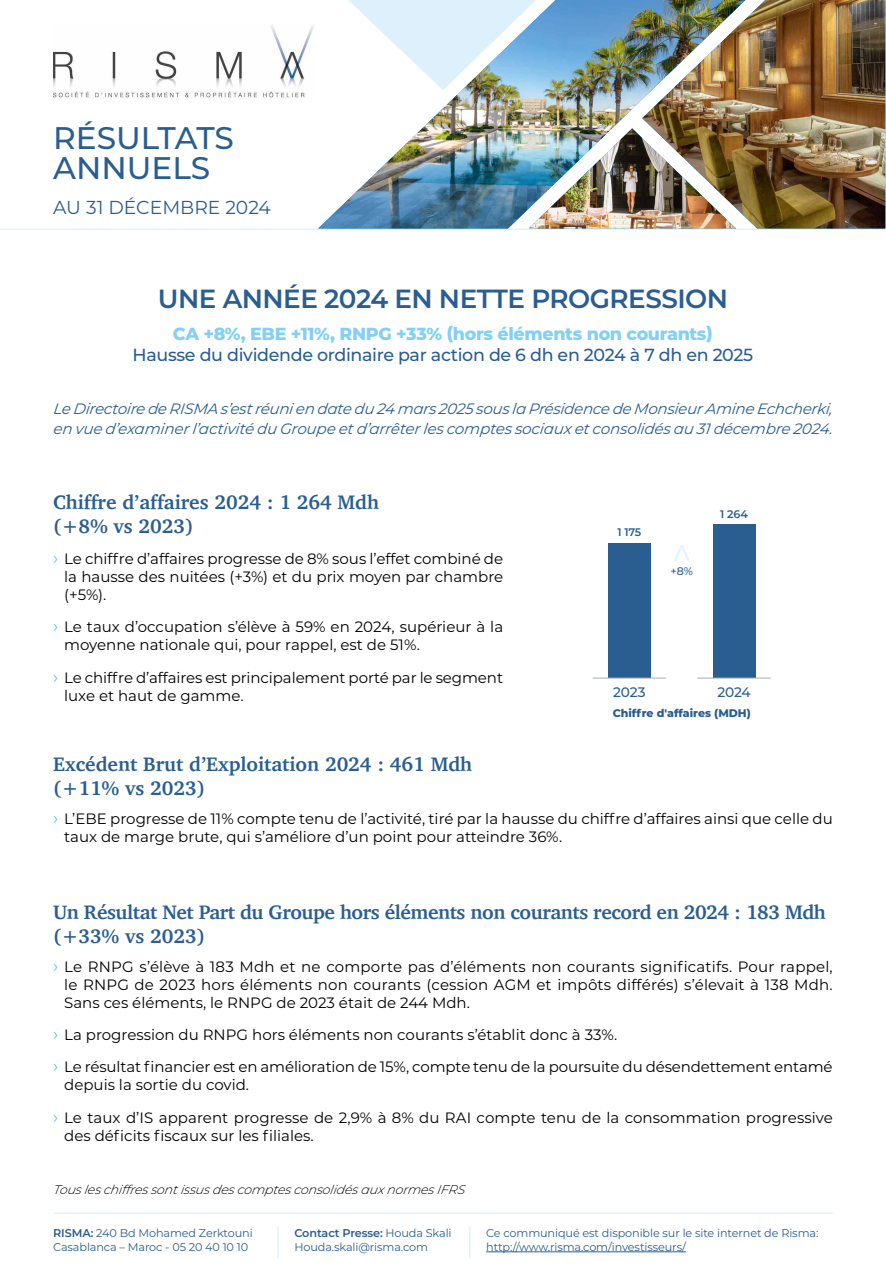
<style>
.page{position:relative;width:886px;height:1276px;background:#fff}
.page>*{position:absolute;margin:0;border:0;box-sizing:border-box;transform-origin:0 0}
.t1{font:500 31.25px/30px "Montserrat";color:#2a5e90}
.t2{font:600 26.25px "Montserrat";letter-spacing:-.02em;color:#2a5e90}
.t3{font:700 20px/24px "Charter";color:#2a5e90}
.t4{font:700 20px/24px "Charter";letter-spacing:-.02em;color:#2a5e90}
.t5{font:18.75px "Montserrat";color:#2a5e90}
.t6{font:500 17.5px "Montserrat";letter-spacing:-.02em;color:#2a5e90}
.t7{font:800 17.5px "Montserrat";letter-spacing:-.02em;color:#83d0f5}
.t8{font:15px/18px "Montserrat";color:#000}
.t9{font:italic 100 15px/20px "Montserrat";letter-spacing:-.01em;color:#2a5e90}
.t10{font:500 13.75px "Montserrat";letter-spacing:-.015em;color:#2a5e90}
.t11{font:italic 100 12.5px "Montserrat";letter-spacing:-.01em;color:#000}
.t12{font:11.25px/13.5px "Montserrat";letter-spacing:-.01em;color:#2a5e90}
.t13{font:800 11px "Montserrat";color:#2a5e90}
.t14{font:600 11px "Montserrat";letter-spacing:-.01em;color:#2a5e90}
.t15{font:500 11px "Montserrat";color:#2a5e90}
.s1{font-size:17.5px;color:#5bc5f2}
.s2{font-weight:600}
</style>
<div class="page">
<img style="left:53px;top:25px;width:261px;height:73px">
<hr style="left:0;top:228px;width:886px;height:2px;background:#c9e8fa">
<hr style="left:486px;top:1251px;width:200px;height:1px;background:#2a5e90">
<hr style="left:277px;top:1226px;width:2px;height:31px;background:#c9e8fa">
<hr style="left:469px;top:1226px;width:1px;height:31px;background:#c9e8fa">
<hr style="left:53px;top:1212px;width:780px;height:2px;background:#c9e8fa">
<img style="left:318px;top:0;width:324px;height:228px">
<img style="left:642px;top:0;width:243px;height:228px">
<img style="left:528px;top:128px;width:208px;height:100px">
<svg style="left:348px;top:0;width:188px;height:90px"></svg>
<svg style="left:674px;top:545px;width:16px;height:16px"></svg>
<div style="left:608px;top:543px;width:43px;height:135px;background:#2a5e90"></div>
<hr style="left:593px;top:678px;width:73px;height:1px;background:#a5aeb4">
<div style="left:713px;top:525px;width:42px;height:153px;background:#2a5e90"></div>
<hr style="left:697px;top:678px;width:74px;height:1px;background:#a5aeb4">
<h1 class="t1" style="left:53px;top:122px;width:182px">RÉSULTATS<br>ANNUELS</h1>
<p class="t5" style="left:53px;top:194px;width:219px">AU 31 DÉCEMBRE 2024</p>
<h2 class="t2" style="left:158px;top:281px;width:571px">UNE ANNÉE 2024 EN NETTE PROGRESSION</h2>
<p class="t7" style="left:173px;top:321px;width:541px">CA +8%, EBE +11%, RNPG +33% (hors éléments non courants)</p>
<p class="t6" style="left:133px;top:342px;width:622px">Hausse du dividende ordinaire par action de 6 dh en 2024 à 7 dh en 2025</p>
<p class="t9" style="left:53px;top:398px;width:783px">Le Directoire de RISMA s’est réunien date du 24 mars 2025 sous la Présidence de Monsieur A mine Echcherki, en vue d’examiner l’activité du Groupe et d’arrêter les comptes sociaux et consolidés au 31 décembre 2024.</p>
<h3 class="t3" style="left:53px;top:490px;width:327px">Chiffre d’affaires 2024 : 1 264 Mdh (+8% vs 2023)</h3>
<p class="t8" style="left:64px;top:549px;width:441px;text-align:justify;text-indent:-11px"><span class="s1">›</span> Le chiffre d’affaires progresse de 8% sous l’effet combiné de la hausse des nuitées (+3%) et du prix moyen par chambre (+5%).</p>
<p class="t8" style="left:64px;top:617px;width:440px;text-indent:-11px"><span class="s1">›</span> Le taux d’occupation s’élève à 59% en 2024, supérieur à la moyenne nationale qui, pour rappel, est de 51%.</p>
<p class="t8" style="left:64px;top:667px;width:440px;text-indent:-11px"><span class="s1">›</span> Le chiffre d’affaires est principalement porté par le segment luxe et haut de gamme.</p>
<p class="t14" style="left:617px;top:525px;width:25px">1 175</p>
<p class="t15" style="left:670px;top:564px;width:24px">+8%</p>
<p class="t14" style="left:720px;top:507px;width:29px">1 264</p>
<p class="t10" style="left:613px;top:682px;width:34px">2023</p>
<p class="t10" style="left:717px;top:682px;width:35px">2024</p>
<p class="t13" style="left:613px;top:705px;width:140px">Chiffre d'affaires (MDH)</p>
<h3 class="t3" style="left:53px;top:752px;width:420px">Excédent Brut d’Exploitation 2024 : 461 Mdh (+11% vs 2023)</h3>
<p class="t8" style="left:64px;top:809px;width:770px;text-indent:-11px"><span class="s1">›</span> L’EBE progresse de 11% compte tenu de l’activité, tiré par la hausse du chiffre d’affaires ainsi que celle du taux de marge brute, qui s’améliore d’un point pour atteindre 36%.</p>
<h3 class="t4" style="left:53px;top:900px;width:774px">Un Résultat Net Part du Groupe hors éléments non courants record en 2024 : 183 Mdh (+33% vs 2023)</h3>
<p class="t8" style="left:64px;top:957px;width:770px;text-align:justify;text-indent:-11px"><span class="s1">›</span> Le RNPG s’élève à 183 Mdh et ne comporte pas d’éléments non courants significatifs. Pour rappel, le RNPG de 2023 hors éléments non courants (cession AGM et impôts différés) s’élevait à 138 Mdh.<br>Sans ces éléments, le RNPG de 2023 était de 244 Mdh.</p>
<p class="t8" style="left:53px;top:1018px;width:781px;line-height:32.1px"><span class="s1">›</span> La progression du RNPG hors éléments non courants s’établit donc à 33%.<br><span class="s1">›</span> Le résultat financier est en amélioration de 15%, compte tenu de la poursuite du désendettement entamé</p>
<p class="t8" style="left:53px;top:1068px;width:781px;line-height:32.1px;text-indent:11px">depuis la sortie du covid.<br><span class="s1">›</span> Le taux d’IS apparent progresse de 2,9% à 8% du RAI compte tenu de la consommation progressive</p>
<p class="t8" style="left:64px;top:1125px;width:251px">des déficits fiscaux sur les filiales.</p>
<p class="t11" style="left:53px;top:1181px;width:416px">Tous les chiffres sontissus des comptes consolidés aux normes IFRS</p>
<p class="t12" style="left:53px;top:1226px;width:201px"><span class="s2">RISMA:</span> 240 Bd Mohamed Zerktouni<br>Casablanca – Maroc - 05 20 40 10 10</p>
<p class="t12" style="left:294px;top:1226px;width:159px"><span class="s2">Contact Presse:</span> Houda Skali<br>Houda.skali@risma.com</p>
<p class="t12" style="left:486px;top:1226px;width:334px">Ce communiqué est disponible sur le site internet de Risma: http://www.risma.com/investisseurs/</p>
</div>
